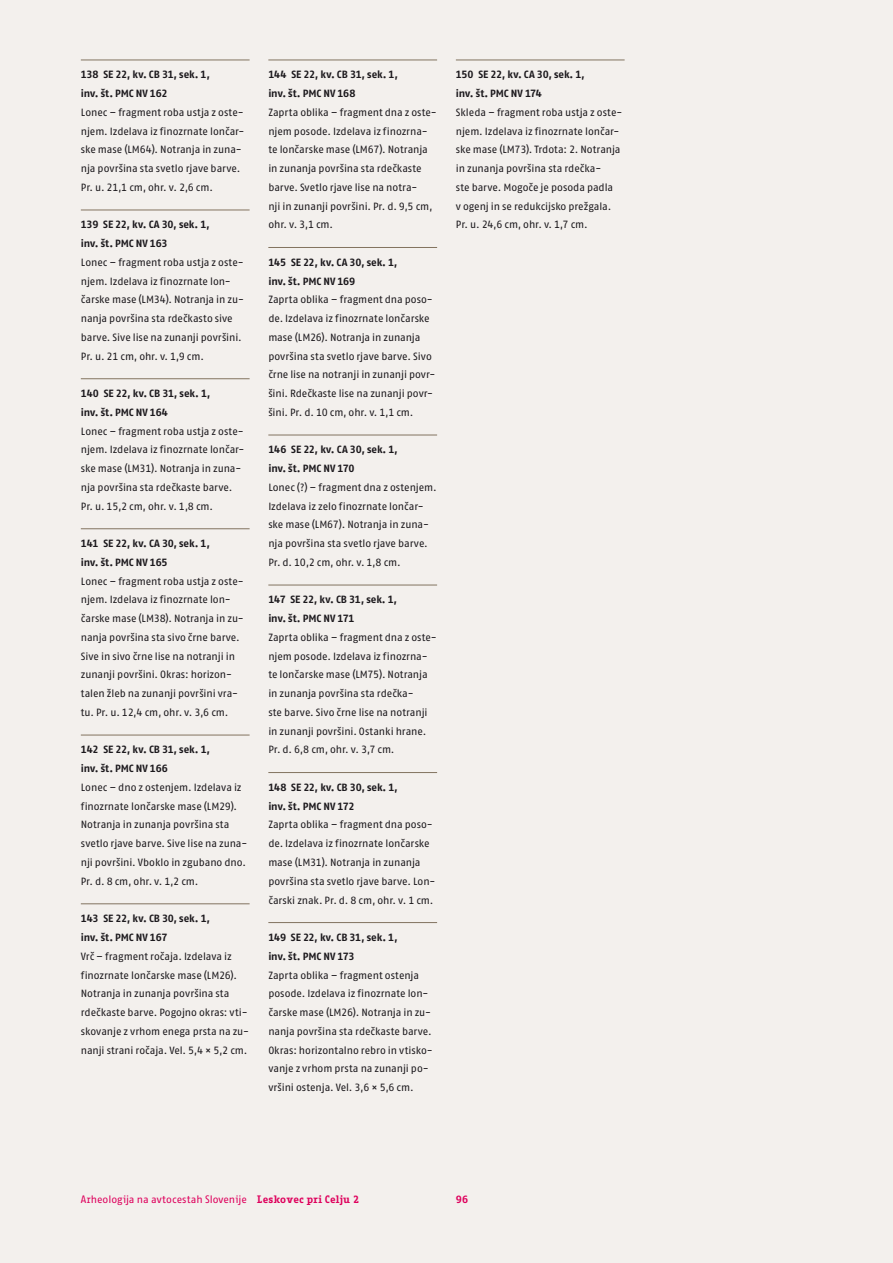
<style>
.page{position:relative;width:893px;height:1263px;background:#f3f0ed}
.page>*{position:absolute;margin:0;border:0;box-sizing:border-box;transform-origin:0 0}
.t1{font:10.5px/18.8px "Fago No Regular CE Tf";letter-spacing:-.005em;color:#1b181c}
.t2{font:10.5px/18.8px "Fago No Bold CE Tf";letter-spacing:-.01em;color:#1b181c}
.t3{font:10.5px "Fago Office Sans CE";color:#de005c}
.t4{font:700 10.5px "Fago Office Serif CE";color:#de005c}
.s1{font-family:"Fago Office Serif CE";font-weight:700}
</style>
<div class="page">
<hr style="left:81px;top:60px;width:169px;height:1px;background:#82735f">
<hr style="left:81px;top:210px;width:169px;height:1px;background:#82735f">
<hr style="left:81px;top:378px;width:169px;height:1px;background:#82735f">
<hr style="left:81px;top:528px;width:169px;height:1px;background:#82735f">
<hr style="left:81px;top:735px;width:169px;height:1px;background:#82735f">
<hr style="left:81px;top:903px;width:169px;height:1px;background:#82735f">
<hr style="left:456px;top:60px;width:169px;height:1px;background:#82735f">
<hr style="left:268px;top:60px;width:169px;height:1px;background:#82735f">
<hr style="left:268px;top:247px;width:169px;height:1px;background:#82735f">
<hr style="left:268px;top:435px;width:169px;height:1px;background:#82735f">
<hr style="left:268px;top:585px;width:169px;height:1px;background:#82735f">
<hr style="left:268px;top:772px;width:169px;height:1px;background:#82735f">
<hr style="left:268px;top:922px;width:169px;height:1px;background:#82735f">
<p class="t2" style="left:81px;top:65px;width:131px">138 SE 22, kv. CB 31, sek. 1, inv. št. PMC NV 162</p>
<p class="t1" style="left:81px;top:103px;width:165px">Lonec – fragment roba ustja z oste&shy;njem. Izdelava iz finozrnate lončar&shy;ske mase (LM64). Notranja in zuna&shy;nja površina sta svetlo rjave barve.<br>Pr. u. 21,1 cm, ohr. v. 2,6 cm.</p>
<p class="t2" style="left:81px;top:215px;width:130px">139 SE 22, kv. CA 30, sek. 1, inv. št. PMC NV 163</p>
<p class="t1" style="left:81px;top:253px;width:165px">Lonec – fragment roba ustja z oste&shy;njem. Izdelava iz finozrnate lon&shy;čarske mase (LM34). Notranja in zu&shy;nanja površina sta rdečkasto sive barve. Sive lise na zunanji površini.<br>Pr. u. 21 cm, ohr. v. 1,9 cm.</p>
<p class="t2" style="left:81px;top:384px;width:131px">140 SE 22, kv. CB 31, sek. 1, inv. št. PMC NV 164</p>
<p class="t1" style="left:81px;top:421px;width:165px">Lonec – fragment roba ustja z oste&shy;njem. Izdelava iz finozrnate lončar&shy;ske mase (LM31). Notranja in zuna&shy;nja površina sta rdečkaste barve.<br>Pr. u. 15,2 cm, ohr. v. 1,8 cm.</p>
<p class="t2" style="left:81px;top:534px;width:131px">141 SE 22, kv. CA 30, sek. 1, inv. št. PMC NV 165</p>
<p class="t1" style="left:81px;top:571px;width:165px">Lonec – fragment roba ustja z oste&shy;njem. Izdelava iz finozrnate lon&shy;čarske mase (LM38). Notranja in zu&shy;nanja površina sta sivo črne barve.<br>Sive in sivo črne lise na notranji in zunanji površini. Okras: horizon&shy;talen žleb na zunanji površini vra&shy;tu. Pr. u. 12,4 cm, ohr. v. 3,6 cm.</p>
<p class="t2" style="left:81px;top:740px;width:131px">142 SE 22, kv. CB 31, sek. 1, inv. št. PMC NV 166</p>
<p class="t1" style="left:81px;top:778px;width:168px">Lonec – dno z ostenjem. Izdelava iz finozrnate lončarske mase (LM29).<br>Notranja in zunanja površina sta svetlo rjave barve. Sive lise na zuna&shy;nji površini. Vboklo in zgubano dno.<br>Pr. d. 8 cm, ohr. v. 1,2 cm.</p>
<p class="t2" style="left:81px;top:909px;width:131px">143 SE 22, kv. CB 30, sek. 1, inv. št. PMC NV 167</p>
<p class="t1" style="left:81px;top:946px;width:170px">Vrč – fragment ročaja. Izdelava iz finozrnate lončarske mase (LM26).<br>Notranja in zunanja površina sta rdečkaste barve. Pogojno okras: vti&shy;skovanje z vrhom enega prsta na zu&shy;nanji strani ročaja. Vel. 5,4 × 5,2 cm.</p>
<p class="t2" style="left:268px;top:65px;width:131px">144 SE 22, kv. CB 31, sek. 1, inv. št. PMC NV 168</p>
<p class="t1" style="left:268px;top:103px;width:170px">Zaprta oblika – fragment dna z oste&shy;njem posode. Izdelava iz finozrna&shy;te lončarske mase (LM67). Notranja in zunanja površina sta rdečkaste barve. Svetlo rjave lise na notra-<br>nji in zunanji površini. Pr. d. 9,5 cm, ohr. v. 3,1 cm.</p>
<p class="t2" style="left:268px;top:253px;width:131px">145 SE 22, kv. CA 30, sek. 1, inv. št. PMC NV 169</p>
<p class="t1" style="left:268px;top:290px;width:169px">Zaprta oblika – fragment dna poso&shy;de. Izdelava iz finozrnate lončarske mase (LM26). Notranja in zunanja površina sta svetlo rjave barve. Sivo črne lise na notranji in zunanji povr&shy;šini. Rdečkaste lise na zunanji povr&shy;šini. Pr. d. 10 cm, ohr. v. 1,1 cm.</p>
<p class="t2" style="left:268px;top:440px;width:131px">146 SE 22, kv. CA 30, sek. 1, inv. št. PMC NV 170</p>
<p class="t1" style="left:268px;top:478px;width:170px">Lonec (?) – fragment dna z ostenjem.<br>Izdelava iz zelo finozrnate lončar&shy;ske mase (LM67). Notranja in zuna&shy;nja površina sta svetlo rjave barve.<br>Pr. d. 10,2 cm, ohr. v. 1,8 cm.</p>
<p class="t2" style="left:268px;top:590px;width:130px">147 SE 22, kv. CB 31, sek. 1, inv. št. PMC NV 171</p>
<p class="t1" style="left:268px;top:628px;width:170px">Zaprta oblika – fragment dna z oste&shy;njem posode. Izdelava iz finozrna&shy;te lončarske mase (LM75). Notranja in zunanja površina sta rdečka-<br>ste barve. Sivo črne lise na notranji in zunanji površini. Ostanki hrane.<br>Pr. d. 6,8 cm, ohr. v. 3,7 cm.</p>
<p class="t2" style="left:268px;top:778px;width:131px">148 SE 22, kv. CB 30, sek. 1, inv. št. PMC NV 172</p>
<p class="t1" style="left:268px;top:815px;width:169px">Zaprta oblika – fragment dna poso&shy;de. Izdelava iz finozrnate lončarske mase (LM31). Notranja in zunanja površina sta svetlo rjave barve. Lon&shy;čarski znak. Pr. d. 8 cm, ohr. v. 1 cm.</p>
<p class="t2" style="left:268px;top:928px;width:131px">149 SE 22, kv. CB 31, sek. 1, inv. št. PMC NV 173</p>
<p class="t1" style="left:268px;top:965px;width:166px">Zaprta oblika – fragment ostenja posode. Izdelava iz finozrnate lon&shy;čarske mase (LM26). Notranja in zu&shy;nanja površina sta rdečkaste barve.<br>Okras: horizontalno rebro in vtisko&shy;vanje z vrhom prsta na zunanji po&shy;vršini ostenja. Vel. 3,6 × 5,6 cm.</p>
<p class="t2" style="left:456px;top:65px;width:131px">150 SE 22, kv. CA 30, sek. 1, inv. št. PMC NV 174</p>
<p class="t1" style="left:456px;top:103px;width:168px">Skleda – fragment roba ustja z oste&shy;njem. Izdelava iz finozrnate lončar&shy;ske mase (LM73). Trdota: 2. Notranja in zunanja površina sta rdečka-<br>ste barve. Mogoče je posoda padla<br>v ogenj in se redukcijsko prežgala.<br>Pr. u. 24,6 cm, ohr. v. 1,7 cm.</p>
<p class="t3" style="left:81px;top:1194px;width:280px">Arheologija na avtocestah Slovenije <span class="s1">Leskovec pri Celju 2</span></p>
<p class="t4" style="left:456px;top:1193px;width:14px">96</p>
</div>
